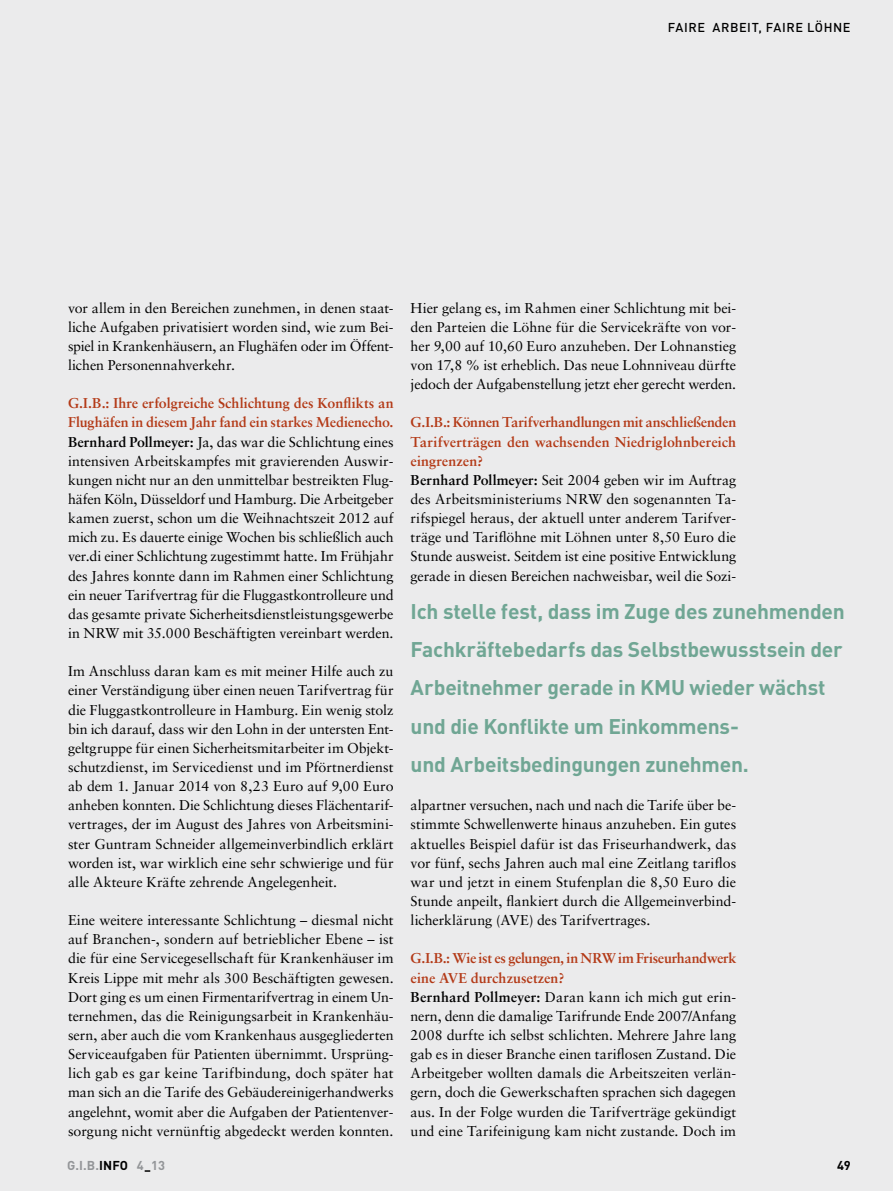
<style>
.page{position:relative;width:893px;height:1191px;background:#ebebec}
.page>*{position:absolute;margin:0;border:0;box-sizing:border-box;transform-origin:0 0}
._12_Zitate{font:700 21px/38.2px "DIN";letter-spacing:-.01em;color:#70a694}
._07_Fließtext{font:14.25px/19.2px "Sabon LT";letter-spacing:-.005em;color:#000;text-align:justify}
._08_Interview_Fragen{font:700 14.25px/19.2px "Sabon LT";color:#b33916}
.t1{font:500 12.75px "DIN";letter-spacing:.045em;color:#000}
.t2{font:700 12.75px "DIN";letter-spacing:.01em;color:#939598}
.t3{font:700 12.75px "DIN";color:#000}
.s1{font-weight:700}
.s2{color:#000}
</style>
<div class="page">
<p class="t1" style="left:668px;top:18px;width:184px">FAIRE ARBEIT, FAIRE LÖHNE</p>
<p class="_07_Fließtext" style="left:68px;top:298px;width:327px">vor allem in den Bereichen zunehmen, in denen staat&shy;liche Aufgaben privatisiert worden sind, wie zum Bei&shy;spiel in Krankenhäusern, an Flughäfen oder im Öffent&shy;lichen Personennahverkehr.</p>
<p class="_08_Interview_Fragen" style="left:68px;top:393px;width:327px">G.I.B.: Ihre erfolgreiche Schlichtung des Konflikts an<br>Flughäfen in diesem Jahr fand ein starkes Medienecho.</p>
<p class="_07_Fließtext" style="left:68px;top:432px;width:327px"><span class="s1">Bernhard Pollmeyer:</span> Ja, das war die Schlichtung eines intensiven Arbeitskampfes mit gravierenden Auswir&shy;kungen nicht nur an den unmittelbar bestreikten Flug&shy;häfen Köln, Düsseldorf und Hamburg. Die Arbeitgeber kamen zuerst, schon um die Weihnachtszeit 2012 auf mich zu. Es dauerte einige Wochen bis schließlich auch ver.di einer Schlichtung zugestimmt hatte. Im Frühjahr des Jahres konnte dann im Rahmen einer Schlichtung ein neuer Tarifvertrag für die Fluggastkontrolleure und das gesamte private Sicherheitsdienstleistungsgewerbe in NRW mit 35.000 Beschäftigten vereinbart werden.</p>
<p class="_07_Fließtext" style="left:68px;top:661px;width:327px">Im Anschluss daran kam es mit meiner Hilfe auch zu einer Verständigung über einen neuen Tarifvertrag für die Fluggastkontrolleure in Hamburg. Ein wenig stolz bin ich darauf, dass wir den Lohn in der untersten Ent&shy;geltgruppe für einen Sicherheitsmitarbeiter im Objekt&shy;schutzdienst, im Servicedienst und im Pförtnerdienst ab dem 1. Januar 2014 von 8,23 Euro auf 9,00 Euro anheben konnten. Die Schlichtung dieses Flächentarif&shy;vertrages, der im August des Jahres von Arbeitsmini&shy;ster Guntram Schneider allgemeinverbindlich erklärt worden ist, war wirklich eine sehr schwierige und für alle Akteure Kräfte zehrende Angelegenheit.</p>
<p class="_07_Fließtext" style="left:68px;top:910px;width:327px">Eine weitere interessante Schlichtung – diesmal nicht auf Branchen-, sondern auf betrieblicher Ebene – ist die für eine Servicegesellschaft für Krankenhäuser im Kreis Lippe mit mehr als 300 Beschäftigten gewesen.<br>Dort ging es um einen Firmentarifvertrag in einem Un&shy;ternehmen, das die Reinigungsarbeit in Krankenhäu&shy;sern, aber auch die vom Krankenhaus ausgegliederten Serviceaufgaben für Patienten übernimmt. Ursprüng&shy;lich gab es gar keine Tarifbindung, doch später hat man sich an die Tarife des Gebäudereinigerhandwerks angelehnt, womit aber die Aufgaben der Patientenver&shy;sorgung nicht vernünftig abgedeckt werden konnten.</p>
<p class="t2" style="left:67px;top:1156px;width:100px">G.I.B.<span class="s2">INFO</span> 4 13</p>
<p class="_07_Fließtext" style="left:411px;top:298px;width:327px">Hier gelang es, im Rahmen einer Schlichtung mit bei&shy;den Parteien die Löhne für die Servicekräfte von vor&shy;her 9,00 auf 10,60 Euro anzuheben. Der Lohnanstieg von 17,8 % ist erheblich. Das neue Lohnniveau dürfte jedoch der Aufgabenstellung jetzt eher gerecht werden.</p>
<p class="_08_Interview_Fragen" style="left:411px;top:412px;width:327px;text-align:justify">G.I.B.: Können Tarifverhandlungen mit anschließenden Tarifverträgen den wachsenden Niedriglohnbereich eingrenzen?</p>
<p class="_07_Fließtext" style="left:411px;top:470px;width:327px"><span class="s1">Bernhard Pollmeyer:</span> Seit 2004 geben wir im Auftrag des Arbeitsministeriums NRW den sogenannten Ta&shy;rifspiegel heraus, der aktuell unter anderem Tarifver&shy;träge und Tariflöhne mit Löhnen unter 8,50 Euro die Stunde ausweist. Seitdem ist eine positive Entwicklung gerade in diesen Bereichen nachweisbar, weil die Sozi-</p>
<p class="_12_Zitate" style="left:411px;top:591px;width:436px">Ich stelle fest, dass im Zuge des zunehmenden Fachkräftebedarfs das Selbstbewusstsein der Arbeitnehmer gerade in KMU wieder wächst und die Konflikte um Einkommens-</p>
<p class="_12_Zitate" style="left:411px;top:744px;width:340px">und Arbeitsbedingungen zunehmen.</p>
<p class="_07_Fließtext" style="left:411px;top:795px;width:327px">alpartner versuchen, nach und nach die Tarife über be&shy;stimmte Schwellenwerte hinaus anzuheben. Ein gutes aktuelles Beispiel dafür ist das Friseurhandwerk, das vor fünf, sechs Jahren auch mal eine Zeitlang tariflos war und jetzt in einem Stufenplan die 8,50 Euro die Stunde anpeilt, flankiert durch die Allgemeinverbind&shy;licherklärung (AVE) des Tarifvertrages.</p>
<p class="_08_Interview_Fragen" style="left:411px;top:948px;width:327px">G.I.B.: Wie ist es gelungen, in NRW im Friseurhandwerk eine AVE durchzusetzen?</p>
<p class="_07_Fließtext" style="left:411px;top:987px;width:327px"><span class="s1">Bernhard Pollmeyer:</span> Daran kann ich mich gut erin&shy;nern, denn die damalige Tarifrunde Ende 2007/Anfang 2008 durfte ich selbst schlichten. Mehrere Jahre lang gab es in dieser Branche einen tariflosen Zustand. Die Arbeitgeber wollten damals die Arbeitszeiten verlän&shy;gern, doch die Gewerkschaften sprachen sich dagegen aus. In der Folge wurden die Tarifverträge gekündigt und eine Tarifeinigung kam nicht zustande. Doch im</p>
<p class="t3" style="left:837px;top:1156px;width:15px">49</p>
</div>
